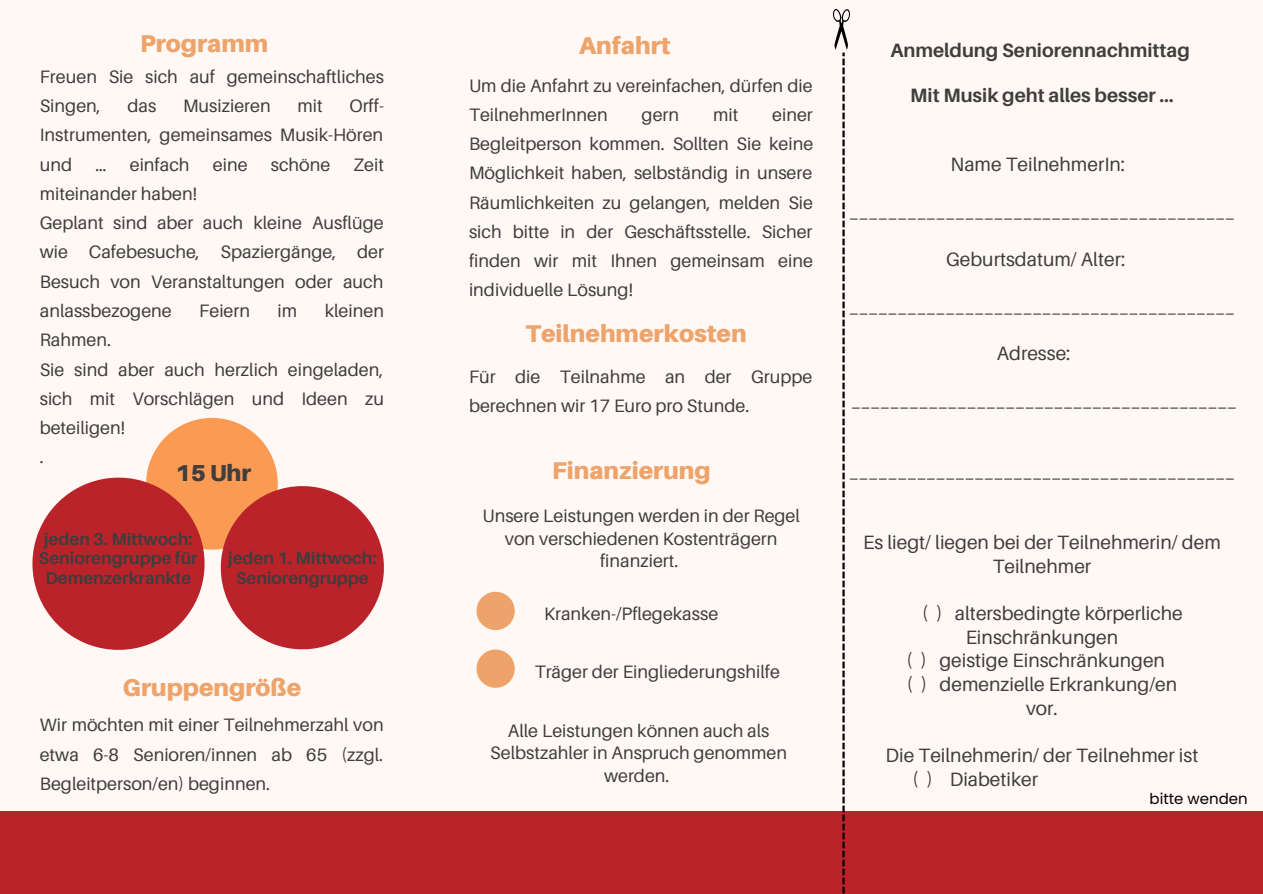
<style>
.page{position:relative;width:1263px;height:894px;background:#fff}
.page>*{position:absolute;margin:0;border:0;box-sizing:border-box;transform-origin:0 0}
.t1{font:900 24.15px "Aileron";color:#eea36b}
.t2{font:900 23.1px "Aileron";color:#3e3e3e}
.t3{font:19.35px/23.5px "Aileron";color:#3e3e3e;text-align:center}
.t4{font:700 19.35px "Aileron";color:#3e3e3e}
.t5{font:18px/29.2px "Aileron";color:#3e3e3e}
.t6{font:700 17.1px/19px "Aileron";color:#3e3e3e;text-align:center}
.t7{font:15px "Poppins";color:#000}
</style>
<div class="page">
<div style="left:0;top:0;width:1263px;height:893px;background:#fff8f5"></div>
<div style="left:0;top:811px;width:1263px;height:82px;background:#bb232a"></div>
<svg style="left:476px;top:649px;width:39px;height:38px"></svg>
<svg style="left:476px;top:591px;width:39px;height:39px"></svg>
<img style="left:833px;top:10px;width:17px;height:39px">
<svg style="left:32px;top:418px;width:352px;height:231px"></svg>
<svg style="left:842px;top:53px;width:3px;height:840px;background:#6c6261"></svg>
<h1 class="t1" style="left:140px;top:28px;width:130px">Programm</h1>
<p class="t5" style="left:40px;top:62px;width:346px">Freuen Sie sich auf gemeinschaftliches<br>Singen,</p>
<p class="t5" style="left:40px;top:91px;width:346px;text-align:justify;text-indent:310px">Orff-Instrumenten, gemeinsames Musik-Hören und</p>
<p class="t5" style="left:95px;top:149px;width:13px">…</p>
<p class="t5" style="left:130px;top:149px;width:61px">einfach</p>
<p class="t5" style="left:213px;top:149px;width:36px">eine</p>
<p class="t5" style="left:271px;top:149px;width:61px">schöne</p>
<p class="t5" style="left:354px;top:149px;width:32px">Zeit</p>
<p class="t5" style="left:40px;top:178px;width:346px">miteinander haben!<br>Geplant sind aber auch kleine Ausflüge wie Cafebesuche, Spaziergänge, der<br>Besuch von Veranstaltungen oder auch anlassbezogene</p>
<p class="t5" style="left:127px;top:91px;width:30px">das</p>
<p class="t5" style="left:183px;top:91px;width:89px">Musizieren</p>
<p class="t5" style="left:297px;top:91px;width:27px">mit</p>
<p class="t5" style="left:199px;top:295px;width:52px">Feiern</p>
<p class="t5" style="left:278px;top:295px;width:21px">im</p>
<p class="t5" style="left:325px;top:295px;width:61px">kleinen</p>
<p class="t5" style="left:40px;top:325px;width:346px">Rahmen.<br>Sie sind aber auch herzlich eingeladen, sich mit Vorschlägen und Ideen zu beteiligen!<br>.</p>
<p class="t2" style="left:175px;top:458px;width:77px">15 Uhr</p>
<p class="t6" style="left:39px;top:529px;width:160px">jeden 3. Mittwoch:<br>Seniorengruppe für<br>Demenzerkrankte</p>
<p class="t6" style="left:228px;top:548px;width:150px">jeden 1. Mittwoch:<br>Seniorengruppe</p>
<h1 class="t1" style="left:123px;top:672px;width:180px">Gruppengröße</h1>
<p class="t5" style="left:40px;top:710px;width:345px;text-align:justify">Wir möchten mit einer Teilnehmerzahl von etwa 6-8 Senioren/innen ab 65 (zzgl.<br>Begleitperson/en) beginnen.</p>
<h1 class="t1" style="left:579px;top:30px;width:93px">Anfahrt</h1>
<p class="t5" style="left:469px;top:70px;width:345px">Um die Anfahrt zu vereinfachen, dürfen die<br>TeilnehmerInnen</p>
<p class="t5" style="left:469px;top:99px;width:346px;text-align:justify;text-indent:303px">einer Begleitperson kommen. Sollten Sie keine Möglichkeit haben, selbständig in unsere Räumlichkeiten zu gelangen, melden Sie sich bitte in der Geschäftsstelle. Sicher finden wir mit Ihnen gemeinsam eine individuelle Lösung!</p>
<p class="t5" style="left:642px;top:99px;width:39px">gern</p>
<p class="t5" style="left:713px;top:99px;width:27px">mit</p>
<h1 class="t1" style="left:526px;top:318px;width:222px">Teilnehmerkosten</h1>
<p class="t5" style="left:469px;top:361px;width:345px">Für die Teilnahme an der Gruppe berechnen wir 17 Euro pro Stunde.</p>
<h1 class="t1" style="left:552px;top:455px;width:160px">Finanzierung</h1>
<p class="t5" style="left:482px;top:504px;width:319px;line-height:22.5px;text-align:center">Unsere Leistungen werden in der Regel von verschiedenen Kostenträgern finanziert.</p>
<p class="t5" style="left:544px;top:599px;width:176px">Kranken-/Pflegekasse</p>
<p class="t5" style="left:535px;top:656px;width:247px">Träger der Eingliederungshilfe</p>
<p class="t5" style="left:490px;top:718px;width:298px;line-height:22.5px;text-align:center">Alle Leistungen können auch als<br>Selbstzahler in Anspruch genommen werden.</p>
<p class="t4" style="left:890px;top:39px;width:301px">Anmeldung Seniorennachmittag</p>
<p class="t4" style="left:910px;top:84px;width:265px">Mit Musik geht alles besser …</p>
<p class="t3" style="left:950px;top:152px;width:176px">Name TeilnehmerIn:</p>
<p class="t3" style="left:849px;top:199px;width:387px">________________________________________</p>
<p class="t3" style="left:946px;top:246px;width:181px">Geburtsdatum/ Alter:</p>
<p class="t3" style="left:849px;top:294px;width:387px">________________________________________</p>
<p class="t3" style="left:997px;top:341px;width:75px">Adresse:</p>
<p class="t3" style="left:851px;top:388px;width:387px">________________________________________</p>
<p class="t3" style="left:849px;top:459px;width:387px">________________________________________</p>
<p class="t3" style="left:863px;top:530px;width:359px">Es liegt/ liegen bei der Teilnehmerin/ dem<br>Teilnehmer</p>
<p class="t3" style="left:922px;top:601px;width:262px">( ) altersbedingte körperliche</p>
<p class="t3" style="left:966px;top:624px;width:154px">Einschränkungen</p>
<p class="t3" style="left:906px;top:648px;width:260px">( ) geistige Einschränkungen</p>
<p class="t3" style="left:907px;top:672px;width:272px">( ) demenzielle Erkrankung/en</p>
<p class="t3" style="left:1026px;top:695px;width:33px">vor.</p>
<p class="t3" style="left:912px;top:742px;width:287px;text-align:left;text-indent:-27px">Die Teilnehmerin/ der Teilnehmer ist ( ) Diabetiker</p>
<p class="t7" style="left:1149px;top:788px;width:100px">bitte wenden</p>
</div>
